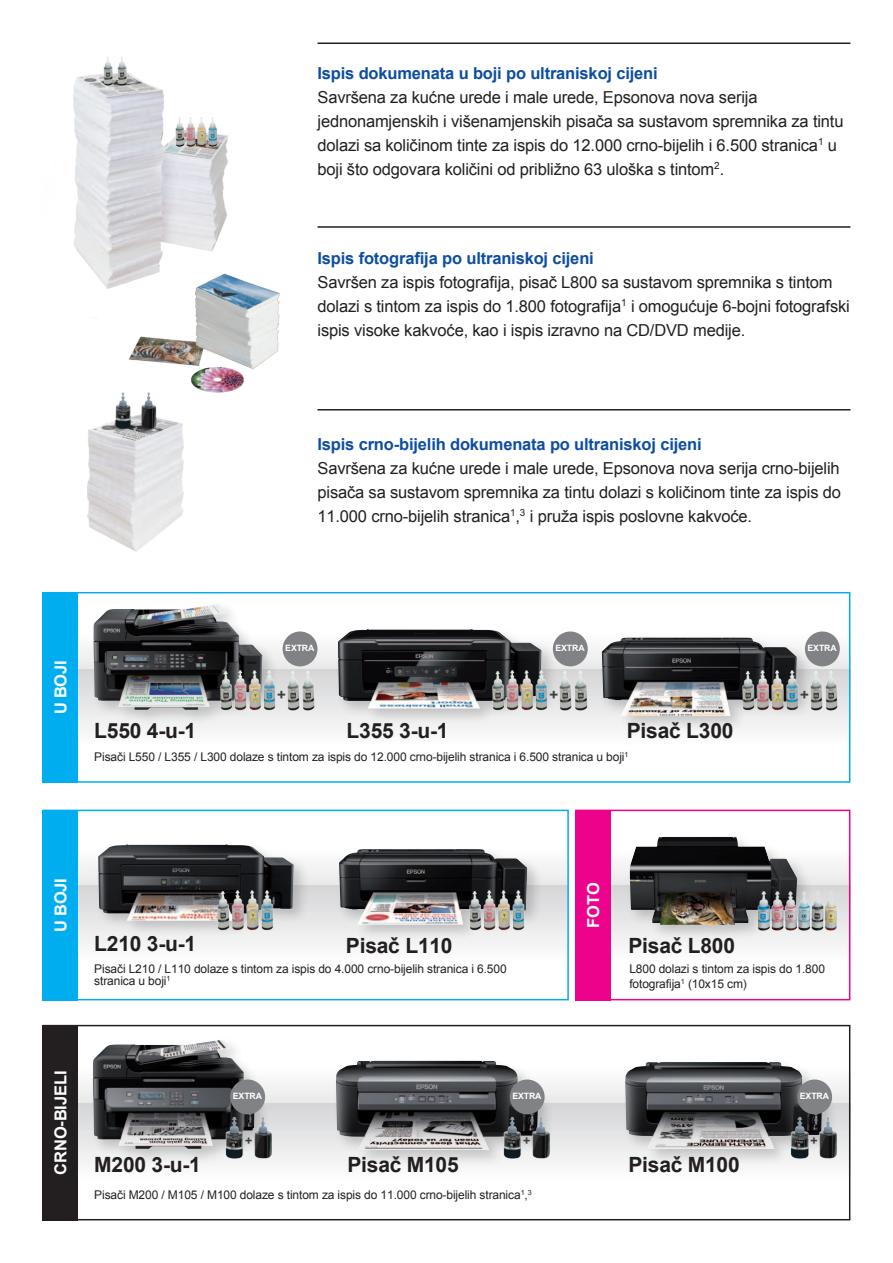
<style>
.page{position:relative;width:893px;height:1263px;background:#fff}
.page>*{position:absolute;margin:0;border:0;box-sizing:border-box;transform-origin:0 0}
.t1{font:700 21px "Arial";letter-spacing:-.01em;color:#231f20}
.t2{font:16.5px/24px "Arial";letter-spacing:-.01em;color:#231f20}
.t3{font:700 16.5px "Arial";letter-spacing:-.01em;color:#0d4da1}
.t4{font:700 16.5px "Arial";color:#fff}
.t5{font:700 15px "Arial";color:#3e3e3f}
.t6{font:700 12.3px "Arial";color:#3e3e3f}
.t7{font:12px/12px "Arial";letter-spacing:-.01em;color:#231f20}
.t8{font:700 8.7px "Arial";letter-spacing:-.01em;color:#fff}
</style>
<div class="page">
<div style="left:609px;top:884px;width:241px;height:78px;background:linear-gradient(to bottom,#d3d4d5,#fdfdfd)"></div>
<div style="left:609px;top:847px;width:241px;height:37px;background:#f4f4f5"></div>
<div style="left:575px;top:810px;width:36px;height:190px;background:#ed028c"></div>
<div style="left:575px;top:810px;width:275px;height:190px;border:2px solid #ed028c"></div>
<div style="left:74px;top:1102px;width:776px;height:78px;background:linear-gradient(to bottom,#d3d4d5,#fdfdfd)"></div>
<div style="left:74px;top:1066px;width:776px;height:36px;background:#f3f3f4"></div>
<div style="left:43px;top:1025px;width:35px;height:195px;background:#231f20"></div>
<div style="left:43px;top:1025px;width:807px;height:195px;border:2px solid #231f20"></div>
<div style="left:74px;top:884px;width:485px;height:78px;background:linear-gradient(to bottom,#d3d4d5,#fdfdfd)"></div>
<div style="left:74px;top:847px;width:494px;height:37px;background:#f4f4f5"></div>
<div style="left:43px;top:810px;width:35px;height:190px;background:#00aeef"></div>
<div style="left:42px;top:810px;width:527px;height:190px;border:2px solid #00aeef"></div>
<div style="left:74px;top:668px;width:776px;height:78px;background:linear-gradient(to bottom,#d3d4d5,#fdfdfd)"></div>
<div style="left:74px;top:631px;width:776px;height:37px;background:#f6f6f6"></div>
<div style="left:43px;top:592px;width:35px;height:191px;background:#00aeef"></div>
<div style="left:42px;top:592px;width:808px;height:191px;border:2px solid #00aeef"></div>
<hr style="left:317px;top:43px;width:533px;height:1px;background:#231f20">
<hr style="left:317px;top:226px;width:533px;height:2px;background:#231f20">
<hr style="left:317px;top:409px;width:533px;height:1px;background:#231f20">
<div style="left:90px;top:601px;width:189px;height:125px;background:#231f20;opacity:.2"></div>
<img style="left:94px;top:609px;width:168px;height:101px">
<div style="left:334px;top:625px;width:224px;height:100px;background:#231f20;opacity:.2"></div>
<img style="left:338px;top:629px;width:203px;height:79px">
<div style="left:336px;top:845px;width:208px;height:96px;background:#231f20;opacity:.2"></div>
<img style="left:339px;top:849px;width:188px;height:76px">
<div style="left:626px;top:833px;width:187px;height:108px;background:#231f20;opacity:.2"></div>
<img style="left:630px;top:837px;width:167px;height:88px">
<div style="left:95px;top:841px;width:215px;height:96px;background:#231f20;opacity:.2"></div>
<img style="left:98px;top:844px;width:196px;height:77px">
<div style="left:89px;top:1036px;width:182px;height:129px;background:#231f20;opacity:.2"></div>
<img style="left:93px;top:1044px;width:161px;height:105px">
<div style="left:622px;top:1058px;width:217px;height:107px;background:#231f20;opacity:.2"></div>
<img style="left:625px;top:1062px;width:197px;height:87px">
<img style="left:284px;top:666px;width:31px;height:48px">
<img style="left:217px;top:664px;width:65px;height:52px">
<img style="left:466px;top:883px;width:66px;height:53px">
<img style="left:557px;top:666px;width:31px;height:48px">
<img style="left:489px;top:664px;width:66px;height:52px">
<img style="left:215px;top:884px;width:65px;height:52px">
<img style="left:789px;top:1114px;width:22px;height:49px">
<img style="left:817px;top:1114px;width:22px;height:49px">
<img style="left:224px;top:1114px;width:21px;height:49px">
<img style="left:252px;top:1114px;width:22px;height:49px">
<img style="left:756px;top:891px;width:82px;height:41px">
<img style="left:73px;top:72px;width:156px;height:217px">
<img style="left:123px;top:269px;width:157px;height:124px">
<img style="left:87px;top:377px;width:111px;height:175px">
<div style="left:332px;top:1057px;width:222px;height:110px;background:#231f20;opacity:.2"></div>
<img style="left:336px;top:1061px;width:202px;height:89px">
<img style="left:502px;top:1114px;width:21px;height:49px">
<img style="left:530px;top:1114px;width:22px;height:49px">
<img style="left:173px;top:111px;width:50px;height:40px">
<img style="left:101px;top:56px;width:12px;height:35px">
<img style="left:115px;top:56px;width:12px;height:35px">
<div style="left:598px;top:634px;width:215px;height:98px;background:#231f20;opacity:.2"></div>
<img style="left:602px;top:638px;width:195px;height:78px">
<div style="left:283px;top:631px;width:34px;height:35px;background:#808285;border-radius:50%"></div>
<div style="left:230px;top:1079px;width:35px;height:35px;background:#808285;border-radius:50%"></div>
<div style="left:510px;top:1079px;width:35px;height:35px;background:#808285;border-radius:50%"></div>
<div style="left:797px;top:1079px;width:35px;height:35px;background:#808285;border-radius:50%"></div>
<div style="left:553px;top:631px;width:35px;height:35px;background:#808285;border-radius:50%"></div>
<img style="left:807px;top:666px;width:31px;height:48px">
<img style="left:740px;top:664px;width:65px;height:52px">
<div style="left:805px;top:631px;width:35px;height:35px;background:#808285;border-radius:50%"></div>
<p class="t3" style="left:317px;top:62px;width:342px">Ispis dokumenata u boji po ultraniskoj cijeni</p>
<p class="t2" style="left:317px;top:85px;width:527px">Savršena za kućne urede i male urede, Epsonova nova serija jednonamjenskih i višenamjenskih pisača sa sustavom spremnika za tintu dolazi sa količinom tinte za ispis do 12.000 crno-bijelih i 6.500 stranica<sup>1</sup> u boji što odgovara količini od približno 63 uloška s tintom<sup>2</sup>.</p>
<p class="t3" style="left:317px;top:247px;width:278px">Ispis fotografija po ultraniskoj cijeni</p>
<p class="t2" style="left:317px;top:270px;width:534px">Savršen za ispis fotografija, pisač L800 sa sustavom spremnika s tintom dolazi s tintom za ispis do 1.800 fotografija<sup>1</sup> i omogućuje 6-bojni fotografski ispis visoke kakvoće, kao i ispis izravno na CD/DVD medije.</p>
<p class="t3" style="left:317px;top:433px;width:386px">Ispis crno-bijelih dokumenata po ultraniskoj cijeni</p>
<p class="t2" style="left:317px;top:456px;width:525px;text-align:justify">Savršena za kućne urede i male urede, Epsonova nova serija crno-bijelih pisača sa sustavom spremnika za tintu dolazi s količinom tinte za ispis do 11.000 crno-bijelih stranica<sup>1</sup>,<sup>3</sup> i pruža ispis poslovne kakvoće.</p>
<p class="t4" style="left:50px;top:714px;width:53px;rotate:-90deg">U boji</p>
<p class="t8" style="left:285px;top:642px;width:19px">extra</p>
<p class="t8" style="left:555px;top:642px;width:19px">extra</p>
<p class="t5" style="left:277px;top:684px;width:10px">+</p>
<p class="t5" style="left:550px;top:684px;width:10px">+</p>
<p class="t1" style="left:94px;top:717px;width:103px">L550 4-u-1</p>
<p class="t1" style="left:347px;top:717px;width:103px">L355 3-u-1</p>
<p class="t1" style="left:627px;top:717px;width:108px">Pisač L300</p>
<p class="t7" style="left:94px;top:751px;width:536px">Pisači L550 / L355 / L300 dolaze s tintom za ispis do 12.000 crno-bijelih stranica i 6.500 stranica u boji<sup>1</sup></p>
<p class="t8" style="left:808px;top:642px;width:19px">extra</p>
<p class="t5" style="left:800px;top:684px;width:10px">+</p>
<p class="t4" style="left:50px;top:932px;width:53px;rotate:-90deg">U boji</p>
<p class="t4" style="left:582px;top:928px;width:45px;rotate:-90deg">Foto</p>
<p class="t1" style="left:94px;top:929px;width:103px">L210 3-u-1</p>
<p class="t1" style="left:346px;top:932px;width:108px">Pisač L110</p>
<p class="t1" style="left:628px;top:932px;width:108px">Pisač L800</p>
<p class="t7" style="left:94px;top:963px;width:414px">Pisači L210 / L110 dolaze s tintom za ispis do 4.000 crno-bijelih stranica i 6.500 stranica u boji<sup>1</sup></p>
<p class="t7" style="left:629px;top:962px;width:197px;line-height:15px">L800 dolazi s tintom za ispis do 1.800 fotografija<sup>1</sup> (10x15 cm)</p>
<p class="t4" style="left:50px;top:1174px;width:103px;rotate:-90deg">Crno-bijeli</p>
<p class="t8" style="left:233px;top:1090px;width:19px">extra</p>
<p class="t8" style="left:512px;top:1090px;width:19px">extra</p>
<p class="t8" style="left:800px;top:1090px;width:19px">extra</p>
<p class="t6" style="left:245px;top:1132px;width:9px">+</p>
<p class="t6" style="left:523px;top:1132px;width:9px">+</p>
<p class="t6" style="left:810px;top:1132px;width:9px">+</p>
<p class="t1" style="left:94px;top:1150px;width:108px">M200 3-u-1</p>
<p class="t1" style="left:347px;top:1150px;width:113px">Pisač M105</p>
<p class="t1" style="left:628px;top:1150px;width:113px">Pisač M100</p>
<p class="t7" style="left:94px;top:1188px;width:439px">Pisači M200 / M105 / M100 dolaze s tintom za ispis do 11.000 crno-bijelih stranica<sup>1</sup>,<sup>3</sup></p>
</div>
